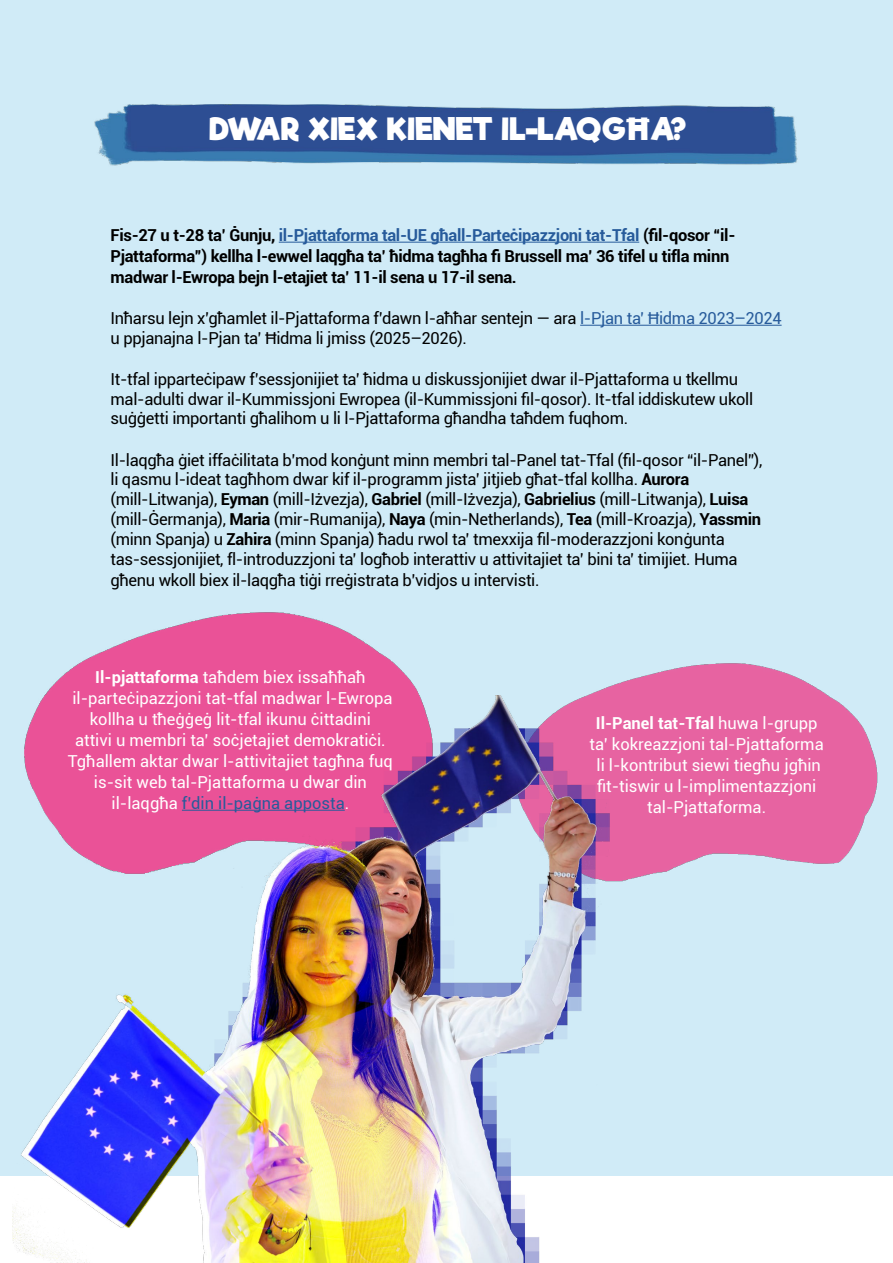
<style>
.page{position:relative;width:893px;height:1263px;background:#fff}
.page>*{position:absolute;margin:0;border:0;box-sizing:border-box;transform-origin:0 0}
.T1{font:700 30px "Riffic";letter-spacing:-.02em;color:#fff}
.body{font:16.5px/20px "Roboto";letter-spacing:-.02em;color:#000}
.Text_Pink_Box{font:16.5px/21px "Roboto";color:#fff;text-align:center}
.body-2{font:700 16.5px/21px "Roboto";letter-spacing:-.02em;color:#000}
.s1{color:#275b9b}
.s2{font-weight:700}
</style>
<div class="page">
<div style="left:0;top:0;width:893px;height:1176px;background:#d0ebf7"></div>
<hr style="left:279px;top:242px;width:360px;height:1px;background:#275b9b">
<hr style="left:580px;top:325px;width:202px;height:1px;background:#275b9b">
<img style="left:94px;top:104px;width:704px;height:62px">
<img style="left:45px;top:612px;width:374px;height:83px">
<img style="left:588px;top:663px;width:290px;height:215px">
<img style="left:13px;top:695px;width:622px;height:568px">
<hr style="left:182px;top:810px;width:163px;height:1px;background:#275b9b">
<p class="T1" style="left:209px;top:110px;width:479px">DWAR XIEX KIENET IL-LAQGĦA?</p>
<p class="body-2" style="left:111px;top:224px;width:626px">Fis-27 u t-28 ta’ Ġunju, <span class="s1">il-Pjattaforma tal-UE għall-Parteċipazzjoni tat-Tfal</span> (fil-qosor “il-<br>Pjattaforma”) kellha l-ewwel laqgħa ta’ ħidma tagħha fi Brussell ma’ 36 tifel u tifla minn madwar l-Ewropa bejn l-etajiet ta’ 11-il sena u 17-il sena.</p>
<p class="body" style="left:111px;top:308px;width:673px">Inħarsu lejn x’għamlet il-Pjattaforma f’dawn l-aħħar sentejn — ara <span class="s1">l-Pjan ta’ Ħidma 2023–2024 </span>u ppjanajna l-Pjan ta’ Ħidma li jmiss (2025–2026).</p>
<p class="body" style="left:111px;top:368px;width:644px">It-tfal ipparteċipaw f’sessjonijiet ta’ ħidma u diskussjonijiet dwar il-Pjattaforma u tkellmu mal-adulti dwar il-Kummissjoni Ewropea (il-Kummissjoni fil-qosor). It-tfal iddiskutew ukoll suġġetti importanti għalihom u li l-Pjattaforma għandha taħdem fuqhom.</p>
<p class="body" style="left:111px;top:449px;width:653px">Il-laqgħa ġiet iffaċilitata b’mod konġunt minn membri tal-Panel tat-Tfal (fil-qosor “il-Panel”), li qasmu l-ideat tagħhom dwar kif il-programm jista’ jitjieb għat-tfal kollha. <span class="s2">Aurora </span>(mill-Litwanja), <span class="s2">Eyman</span> (mill-Iżvezja), <span class="s2">Gabriel</span> (mill-Iżvezja), <span class="s2">Gabrielius</span> (mill-Litwanja), <span class="s2">Luisa </span>(mill-Ġermanja), <span class="s2">Maria</span> (mir-Rumanija), <span class="s2">Naya</span> (min-Netherlands), <span class="s2">Tea</span> (mill-Kroazja), <span class="s2">Yassmin </span>(minn Spanja) u <span class="s2">Zahira</span> (minn Spanja) ħadu rwol ta’ tmexxija fil-moderazzjoni konġunta tas-sessjonijiet, fl-introduzzjoni ta’ logħob interattiv u attivitajiet ta’ bini ta’ timijiet. Huma għenu wkoll biex il-laqgħa tiġi rreġistrata b’vidjos u intervisti.</p>
<p class="Text_Pink_Box" style="left:68px;top:666px;width:327px"><span class="s2">Il-pjattaforma</span> taħdem biex issaħħaħ il-parteċipazzjoni tat-tfal madwar l-Ewropa kollha u tħeġġeġ lit-tfal ikunu ċittadini<br>attivi u membri ta’ soċjetajiet demokratiċi.<br>Tgħallem aktar dwar l-attivitajiet tagħna fuq is-sit web tal-Pjattaforma u dwar din il-laqgħa <span class="s1">f’din il-paġna apposta</span>.</p>
<p class="Text_Pink_Box" style="left:590px;top:712px;width:236px"><span class="s2">Il-Panel tat-Tfal</span> huwa l-grupp ta’ kokreazzjoni tal-Pjattaforma li l-kontribut siewi tiegħu jgħin fit-tiswir u l-implimentazzjoni tal-Pjattaforma.</p>
</div>
